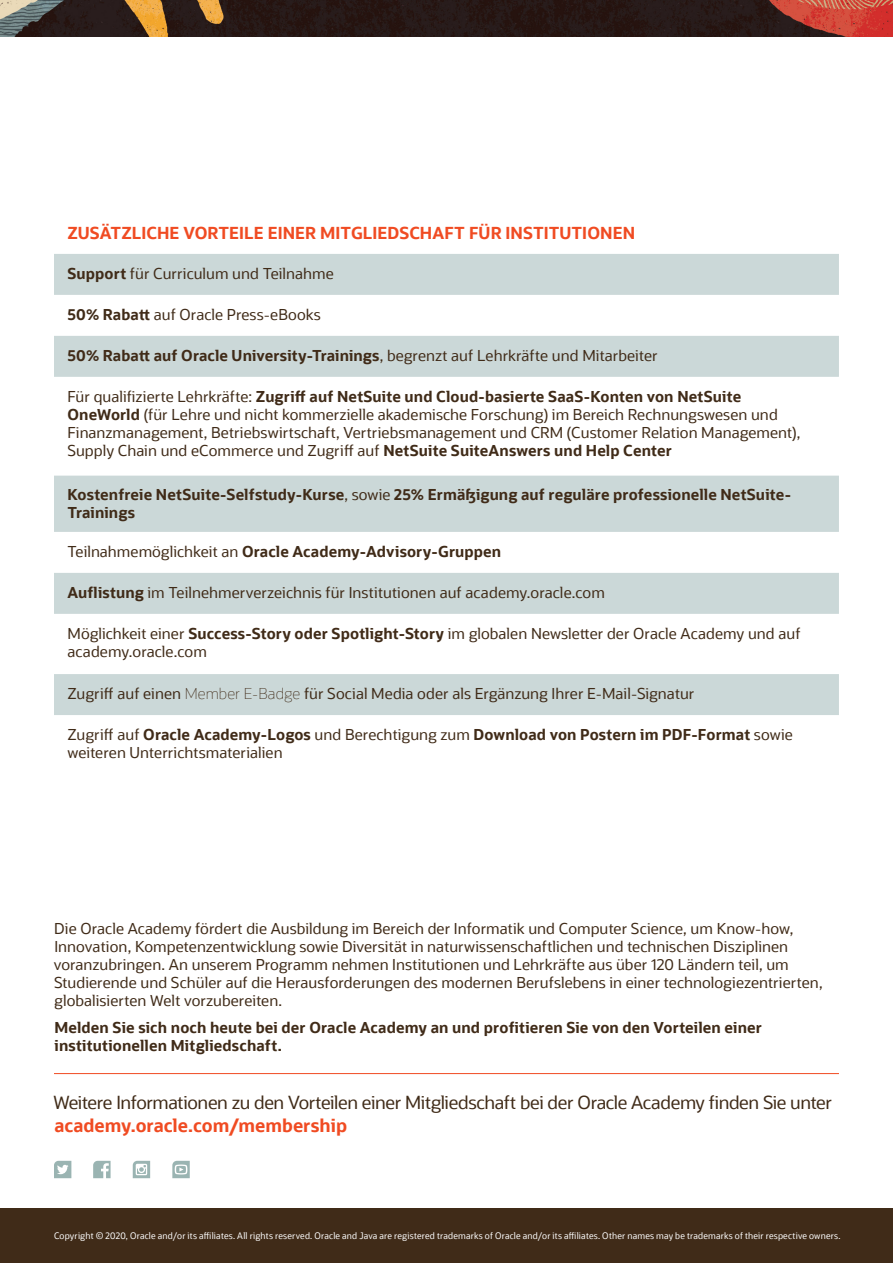
<style>
.page{position:relative;width:893px;height:1263px;background:#fff}
.page>*{position:absolute;margin:0;border:0;box-sizing:border-box;transform-origin:0 0}
.t1{font:18px/22.5px "Oracle Sans";letter-spacing:-.02em;color:#402b18}
.t2{font:700 16.5px "Oracle Sans";letter-spacing:.01em;color:#f04b22}
.t3{font:15px/18px "Oracle Sans";letter-spacing:.005em;color:#402b18}
.t4{font:700 15px/18px "Oracle Sans";letter-spacing:.01em;color:#402b18}
.t5{font:9px "Oracle Sans";letter-spacing:.025em;color:#fff;scale:.95 1}
.s1{font-weight:700}
.s2{font-weight:400}
.s3{font-weight:200}
.s4{font-weight:700;color:#f04b22}
</style>
<div class="page">
<img style="left:0;top:0;width:893px;height:36px">
<svg style="left:54px;top:1161px;width:17px;height:17px"></svg>
<svg style="left:93px;top:1161px;width:18px;height:17px"></svg>
<svg style="left:133px;top:1161px;width:17px;height:17px"></svg>
<svg style="left:172px;top:1161px;width:18px;height:17px"></svg>
<hr style="left:54px;top:1073px;width:785px;height:1px;background:#f04b22">
<svg style="left:54px;top:254px;width:785px;height:461px"></svg>
<div style="left:0;top:1209px;width:893px;height:54px;background:#402b18"></div>
<p class="t2" style="left:68px;top:223px;width:569px">ZUSÄTZLICHE VORTEILE EINER MITGLIEDSCHAFT FÜR INSTITUTIONEN</p>
<p class="t3" style="left:68px;top:264px;width:268px"><span class="s1">Support</span> für Curriculum und Teilnahme</p>
<p class="t3" style="left:68px;top:305px;width:255px"><span class="s1">50% Rabatt</span> auf Oracle Press-eBooks</p>
<p class="t4" style="left:68px;top:346px;width:592px">50% Rabatt auf Oracle University-Trainings<span class="s2">, begrenzt auf Lehrkräfte und Mitarbeiter</span></p>
<p class="t3" style="left:68px;top:387px;width:734px">Für qualifizierte Lehrkräfte: <span class="s1">Zugriff auf NetSuite und Cloud-basierte SaaS-Konten von NetSuite OneWorld</span> (für Lehre und nicht kommerzielle akademische Forschung) im Bereich Rechnungswesen und Finanzmanagement, Betriebswirtschaft, Vertriebsmanagement und CRM (Customer Relation Management), Supply Chain und eCommerce und Zugriff auf <span class="s1">NetSuite SuiteAnswers und Help Center</span></p>
<p class="t4" style="left:68px;top:486px;width:725px">Kostenfreie NetSuite-Selfstudy-Kurse<span class="s2">, sowie</span> 25% Ermäßigung auf reguläre professionelle NetSuite-<br>Trainings</p>
<p class="t4" style="left:68px;top:542px;width:435px"><span class="s2">Teilnahmemöglichkeit an</span> Oracle Academy-Advisory-Gruppen</p>
<p class="t3" style="left:68px;top:583px;width:539px"><span class="s1">Auflistung</span> im Teilnehmerverzeichnis für Institutionen auf academy.oracle.com</p>
<p class="t3" style="left:68px;top:624px;width:735px">Möglichkeit einer <span class="s1">Success-Story oder Spotlight-Story</span> im globalen Newsletter der Oracle Academy und auf academy.oracle.com</p>
<p class="t3" style="left:68px;top:684px;width:628px">Zugriff auf einen <span class="s3">Member E-Badge</span> für Social Media oder als Ergänzung Ihrer E-Mail-Signatur</p>
<p class="t3" style="left:68px;top:725px;width:727px">Zugriff auf <span class="s1">Oracle Academy-Logos</span> und Berechtigung zum <span class="s1">Download von Postern im PDF-Format</span> sowie weiteren Unterrichtsmaterialien</p>
<p class="t3" style="left:54px;top:919px;width:770px">Die Oracle Academy fördert die Ausbildung im Bereich der Informatik und Computer Science, um Know-how, Innovation, Kompetenzentwicklung sowie Diversität in naturwissenschaftlichen und technischen Disziplinen voranzubringen. An unserem Programm nehmen Institutionen und Lehrkräfte aus über 120 Ländern teil, um Studierende und Schüler auf die Herausforderungen des modernen Berufslebens in einer technologiezentrierten, globalisierten Welt vorzubereiten.</p>
<p class="t4" style="left:54px;top:1018px;width:709px">Melden Sie sich noch heute bei der Oracle Academy an und profitieren Sie von den Vorteilen einer institutionellen Mitgliedschaft.</p>
<p class="t1" style="left:53px;top:1092px;width:780px">Weitere Informationen zu den Vorteilen einer Mitgliedschaft bei der Oracle Academy finden Sie unter <span class="s4">academy.oracle.com/membership</span></p>
<p class="t5" style="left:54px;top:1230px;width:829px">Copyright © 2020, Oracle and/or its affiliates. All rights reserved. Oracle and Java are registered trademarks of Oracle and/or its affiliates. Other names may be trademarks of their respective owners.</p>
</div>
